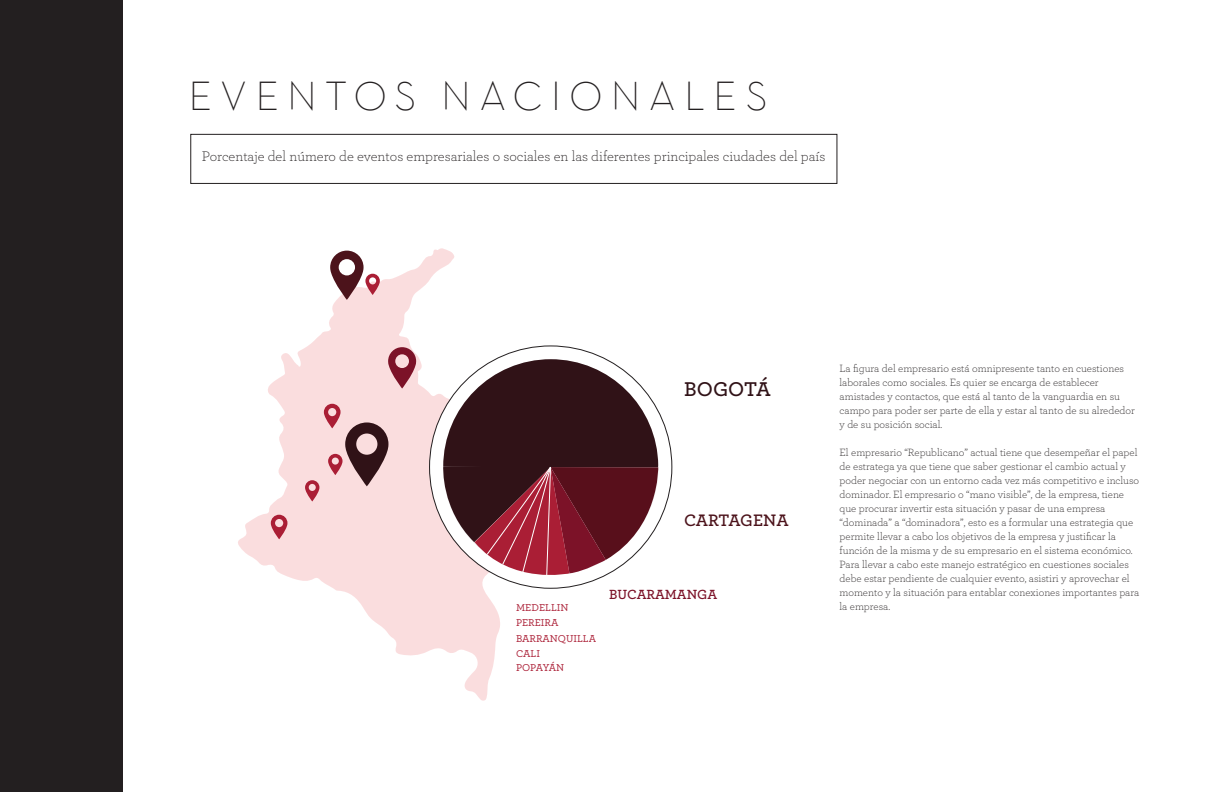
<style>
.page{position:relative;width:1224px;height:792px;background:#fff}
.page>*{position:absolute;margin:0;border:0;box-sizing:border-box;transform-origin:0 0}
.t1{font:300 41.3px "ADELE";letter-spacing:.215em;color:#231f20}
.t2{font:600 20.9px "Archer";color:#301217}
.t3{font:600 17.4px "Archer";letter-spacing:-.01em;color:#4c131b}
.t4{font:300 14.6px "Archer";color:#231f20}
.t5{font:600 13.9px "Archer";color:#7c1228}
.t6{font:300 11px/14px "Archer";color:#231f20}
.t7{font:500 10.5px/15.7px "Archer";color:#aa1e35}
</style>
<div class="page">
<svg style="left:238px;top:248px;width:328px;height:453px"></svg>
<div style="left:430px;top:346px;width:242px;height:242px;background:#fff;border-radius:50%"></div>
<svg style="left:271px;top:515px;width:16px;height:24px"></svg>
<svg style="left:305px;top:404px;width:83px;height:97px;background:#cfaaad"></svg>
<svg style="left:330px;top:251px;width:50px;height:49px"></svg>
<svg style="left:388px;top:347px;width:28px;height:42px"></svg>
<svg style="left:443px;top:359px;width:215px;height:216px;fill:#301217"></svg>
<svg style="left:475px;top:467px;width:185px;height:119px"></svg>
<div style="left:190px;top:134px;width:647px;height:50px;border:1px solid #231f20"></div>
<div style="left:0;top:0;width:123px;height:792px;background:#231f20"></div>
<h1 class="t1" style="left:189px;top:78px;width:580px">EVENTOS NACIONALES</h1>
<h3 class="t4" style="left:202px;top:147px;width:625px">Porcentaje del número de eventos empresariales o sociales en las diferentes principales ciudades del país</h3>
<h2 class="t2" style="left:684px;top:373px;width:88px">BOGOTÁ</h2>
<h3 class="t3" style="left:684px;top:507px;width:106px">CARTAGENA</h3>
<p class="t7" style="left:516px;top:599px;width:81px">MEDELLIN<br>PEREIRA<br>BARRANQUILLA</p>
<p class="t7" style="left:516px;top:646px;width:50px;line-height:13.9px">CALI<br>POPAYÁN</p>
<p class="t5" style="left:609px;top:584px;width:109px">BUCARAMANGA</p>
<p class="t6" style="left:840px;top:361px;width:297px">La figura del empresario está omnipresente tanto en cuestiones laborales como sociales. Es quier se encarga de establecer amistades y contactos, que está al tanto de la vanguardia en su campo para poder ser parte de ella y estar al tanto de su alrededor y de su posición social.</p>
<p class="t6" style="left:840px;top:445px;width:301px">El empresario “Republicano” actual tiene que desempeñar el papel de estratega ya que tiene que saber gestionar el cambio actual y poder negociar con un entorno cada vez más competitivo e incluso dominador. El empresario o “mano visible”, de la empresa, tiene que procurar invertir esta situación y pasar de una empresa “dominada” a “dominadora”, esto es a formular una estrategia que permite llevar a cabo los objetivos de la empresa y justificar la función de la misma y de su empresario en el sistema económico.<br>Para llevar a cabo este manejo estratégico en cuestiones sociales debe estar pendiente de cualquier evento, asistiri y aprovechar el momento y la situación para entablar conexiones importantes para la empresa.</p>
</div>
